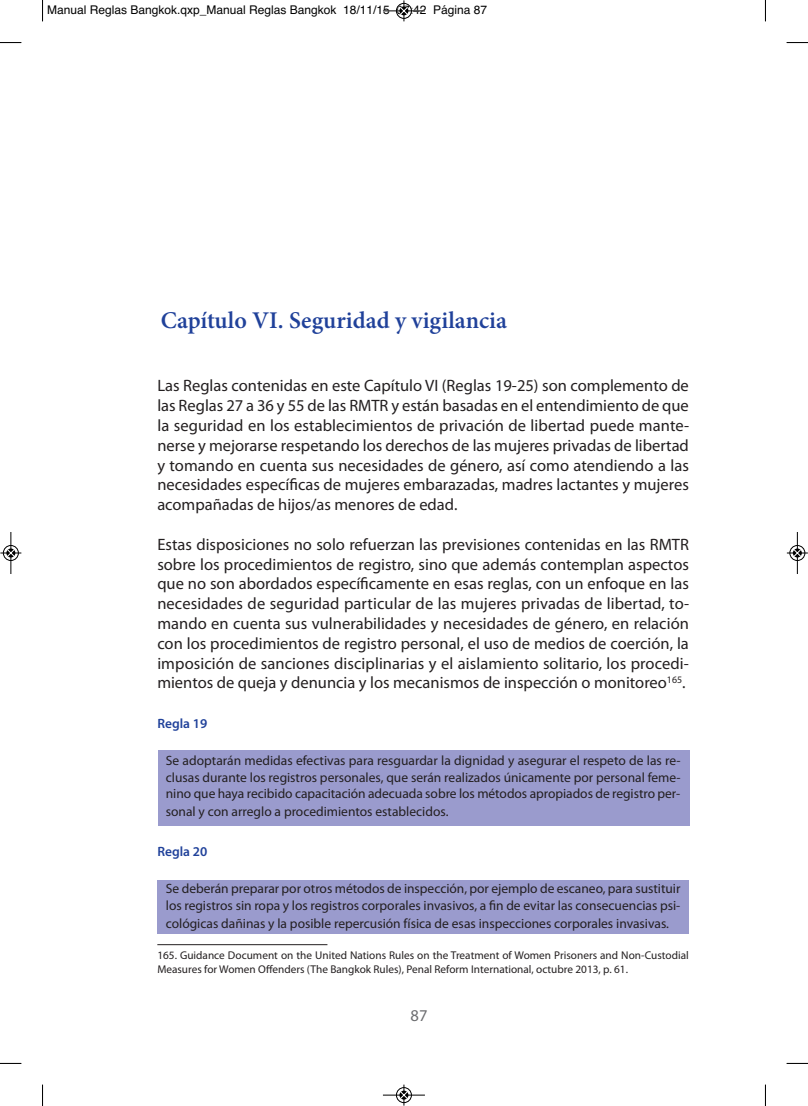
<style>
.page{position:relative;width:808px;height:1106px;background:#fff}
.page>*{position:absolute;margin:0;border:0;box-sizing:border-box;transform-origin:0 0}
.t1{font:600 24px "Minion Pro";color:#20419a}
.t2{font:16.5px/19.8px "Myriad Pro";color:#231f20;text-align:justify}
.t3{font:16.5px "Myriad Pro";color:#6c6d70}
.t4{font:13.5px/16.2px "Myriad Pro";color:#231f20;text-align:justify}
.t5{font:600 13.5px "Myriad Pro";color:#20419a}
.t6{font:12px "Helvetica";color:#000}
.t7{font:11.25px/13.5px "Myriad Pro";color:#231f20}
</style>
<div class="page">
<div style="left:157px;top:880px;width:532px;height:54px;background:#9a9bcd"></div>
<div style="left:158px;top:750px;width:532px;height:75px;background:#9a9bcd"></div>
<hr style="left:157px;top:944px;width:170px;height:1px;background:#231f20">
<svg style="left:42px;top:0;width:1px;height:21px"></svg>
<svg style="left:0;top:42px;width:21px;height:1px"></svg>
<svg style="left:765px;top:0;width:1px;height:21px"></svg>
<svg style="left:787px;top:42px;width:21px;height:1px"></svg>
<svg style="left:42px;top:1084px;width:1px;height:22px"></svg>
<svg style="left:0;top:1063px;width:21px;height:1px"></svg>
<svg style="left:765px;top:1084px;width:1px;height:22px"></svg>
<svg style="left:787px;top:1063px;width:21px;height:1px"></svg>
<hr style="left:383px;top:11px;width:42px;height:1px;background:#000">
<div style="left:396px;top:3px;width:16px;height:16px;border:1px solid #000;border-radius:50%"></div>
<svg style="left:400px;top:0;width:8px;height:21px"></svg>
<div style="left:396px;top:1087px;width:16px;height:16px;border:1px solid #fff;border-radius:50%"></div>
<hr style="left:383px;top:1094px;width:42px;height:1px;background:#000">
<div style="left:396px;top:1087px;width:16px;height:15px;border:1px solid #000;border-radius:50%"></div>
<svg style="left:400px;top:1084px;width:8px;height:21px"></svg>
<div style="left:3px;top:545px;width:16px;height:16px;border:1px solid #fff;border-radius:50%"></div>
<hr style="left:11px;top:532px;width:1px;height:42px;background:#000">
<div style="left:3px;top:545px;width:16px;height:15px;border:1px solid #000;border-radius:50%"></div>
<svg style="left:0;top:549px;width:21px;height:8px"></svg>
<div style="left:789px;top:545px;width:16px;height:16px;border:1px solid #fff;border-radius:50%"></div>
<hr style="left:797px;top:532px;width:1px;height:42px;background:#000">
<div style="left:790px;top:545px;width:15px;height:15px;border:1px solid #000;border-radius:50%"></div>
<svg style="left:787px;top:549px;width:21px;height:8px"></svg>
<p class="t6" style="left:47px;top:2px;width:442px">Manual Reglas Bangkok.qxp_Manual Reglas Bangkok 18/11/15 07:42 Página 87</p>
<h1 class="t1" style="left:161px;top:311px;width:348px">Capítulo VI. Seguridad y vigilancia</h1>
<p class="t2" style="left:157px;top:377px;width:533px">Las Reglas contenidas en este Capítulo VI (Reglas 19-25) son complemento de las Reglas 27 a 36 y 55 de las RMTR y están basadas en el entendimiento de que la seguridad en los establecimientos de privación de libertad puede mante&shy;nerse y mejorarse respetando los derechos de las mujeres privadas de libertad y tomando en cuenta sus necesidades de género, así como atendiendo a las necesidades específicas de mujeres embarazadas, madres lactantes y mujeres acompañadas de hijos/as menores de edad.</p>
<p class="t2" style="left:157px;top:535px;width:533px">Estas disposiciones no solo refuerzan las previsiones contenidas en las RMTR sobre los procedimientos de registro, sino que además contemplan aspectos que no son abordados específicamente en esas reglas, con un enfoque en las necesidades de seguridad particular de las mujeres privadas de libertad, to&shy;mando en cuenta sus vulnerabilidades y necesidades de género, en relación con los procedimientos de registro personal, el uso de medios de coerción, la imposición de sanciones disciplinarias y el aislamiento solitario, los procedi&shy;mientos de queja y denuncia y los mecanismos de inspección o monitoreo<sup>165</sup>.</p>
<p class="t5" style="left:157px;top:718px;width:52px">Regla 19</p>
<p class="t4" style="left:166px;top:754px;width:516px">Se adoptarán medidas efectivas para resguardar la dignidad y asegurar el respeto de las re&shy;clusas durante los registros personales, que serán realizados únicamente por personal feme&shy;nino que haya recibido capacitación adecuada sobre los métodos apropiados de registro per-</p>
<p class="t4" style="left:166px;top:804px;width:284px">sonal y con arreglo a procedimientos establecidos.</p>
<p class="t5" style="left:157px;top:846px;width:52px">Regla 20</p>
<p class="t4" style="left:166px;top:881px;width:516px">Se deberán preparar por otros métodos de inspección, por ejemplo de escaneo, para sustituir los registros sin ropa y los registros corporales invasivos, a fin de evitar las consecuencias psi-</p>
<p class="t4" style="left:166px;top:916px;width:505px">cológicas dañinas y la posible repercusión física de esas inspecciones corporales invasivas.</p>
<p class="t7" style="left:157px;top:949px;width:533px">165. Guidance Document on the United Nations Rules on the Treatment of Women Prisoners and Non-Custodial<br>Measures for Women Offenders (The Bangkok Rules), Penal Reform International, octubre 2013, p. 61.</p>
<p class="t3" style="left:411px;top:1008px;width:18px">87</p>
</div>
